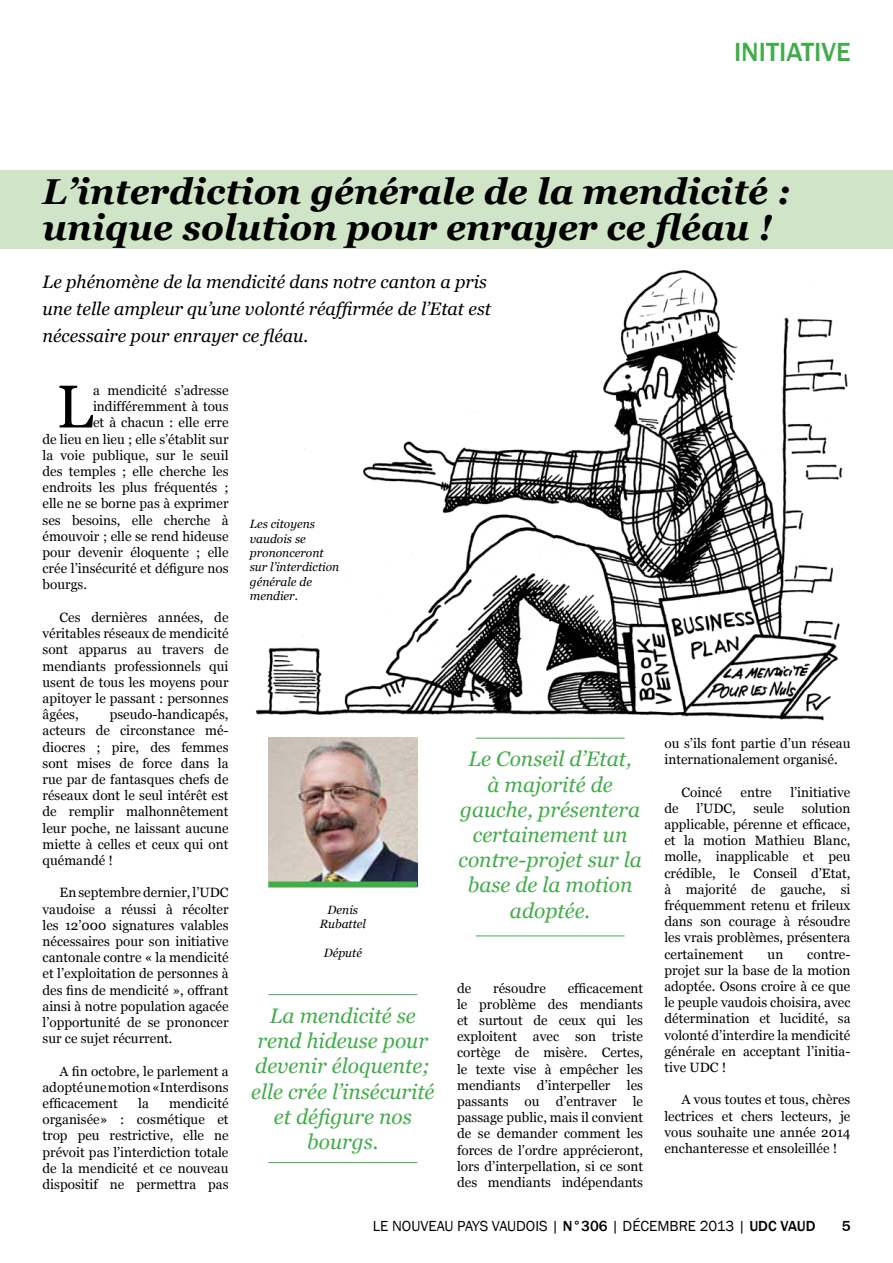
<style>
.page{position:relative;width:893px;height:1263px;background:#fff}
.page>*{position:absolute;margin:0;border:0;box-sizing:border-box;transform-origin:0 0}
.t1{font:60.3px "Georgia";color:#000}
.t2{font:italic 700 36px/36px "Georgia";color:#000}
.t3{font:500 27px "Franklin Gothic";color:#41ad49}
.t4{font:italic 21px/25.2px "Georgia";color:#41ad49;text-align:center}
.t5{font:italic 18px/27px "Georgia";color:#000}
.t6{font:15px "Franklin Gothic";color:#000}
.t7{font:500 15px "Franklin Gothic";color:#000}
.t8{font:13.5px/16.2px "Georgia";color:#000;text-align:justify}
.t9{font:italic 12px/14.4px "Georgia";color:#000;text-align:center}
.s1{font-weight:500}
</style>
<div class="page">
<img style="left:255px;top:269px;width:593px;height:452px">
<hr style="left:476px;top:738px;width:149px;height:1px;background:#41ad49">
<hr style="left:476px;top:935px;width:149px;height:1px;background:#41ad49">
<div style="left:0;top:170px;width:893px;height:79px;background:#d0e4c8"></div>
<img style="left:268px;top:738px;width:149px;height:143px">
<div style="left:268px;top:881px;width:149px;height:6px;background:#41ad49"></div>
<hr style="left:268px;top:994px;width:149px;height:1px;background:#41ad49">
<hr style="left:268px;top:1162px;width:149px;height:1px;background:#41ad49">
<h3 class="t3" style="left:734px;top:36px;width:12px">INITIATI</h3>
<h3 class="t3" style="left:821px;top:36px;width:28px">VE</h3>
<h2 class="t2" style="left:43px;top:173px;width:749px">L’interdiction générale de la mendicité : unique solution pour enrayer ce fléau !</h2>
<h3 class="t5" style="left:43px;top:268px;width:450px">Le phénomène de la mendicité dans notre canton a pris une telle ampleur qu’une volonté réaffirmée de l’Etat est nécessaire pour enrayer ce fléau.</h3>
<h1 class="t1" style="left:57px;top:370px;width:38px">L</h1>
<p class="t8" style="left:93px;top:383px;width:137px">a mendicité s’adresse</p>
<p class="t8" style="left:93px;top:399px;width:137px">indifféremment à tous</p>
<p class="t8" style="left:93px;top:415px;width:137px">et à chacun : elle erre</p>
<p class="t8" style="left:43px;top:431px;width:188px">de lieu en lieu ; elle s’établit sur</p>
<p class="t8" style="left:43px;top:447px;width:188px">la voie publique, sur le seuil</p>
<p class="t8" style="left:43px;top:464px;width:188px">des temples ; elle cherche les</p>
<p class="t8" style="left:43px;top:480px;width:188px">endroits les plus fréquentés ;</p>
<p class="t8" style="left:43px;top:496px;width:188px">elle ne se borne pas à exprimer</p>
<p class="t8" style="left:43px;top:512px;width:188px">ses besoins, elle cherche à</p>
<p class="t8" style="left:43px;top:528px;width:188px">émouvoir ; elle se rend hideuse</p>
<p class="t8" style="left:43px;top:545px;width:188px">pour devenir éloquente ; elle</p>
<p class="t8" style="left:43px;top:561px;width:188px">crée l’insécurité et défigure nos</p>
<p class="t8" style="left:43px;top:577px;width:46px">bourgs.</p>
<p class="t8" style="left:43px;top:609px;width:188px;text-indent:17px">Ces dernières années, de véritables réseaux de mendicité sont apparus au travers de mendiants professionnels qui usent de tous les moyens pour apitoyer le passant : personnes âgées,</p>
<p class="t8" style="left:43px;top:707px;width:188px;text-indent:67px">pseudo-handicapés, acteurs de circonstance mé&shy;diocres ; pire, des femmes sont mises de force dans la rue par de fantasques chefs de réseaux dont le seul intérêt est de remplir malhonnêtement leur poche, ne laissant aucune miette à celles et ceux qui ont quémandé !</p>
<p class="t8" style="left:43px;top:885px;width:188px;text-indent:17px">En septembre dernier, l’UDC vaudoise a réussi à récolter les 12’000 signatures valables nécessaires pour son initiative cantonale contre « la mendicité et l’exploitation de personnes à des fins de mendicité », offrant ainsi à notre population agacée l’opportunité de se prononcer sur ce sujet récurrent.</p>
<p class="t8" style="left:43px;top:1063px;width:188px;text-indent:17px">A fin octobre, le parlement a adopté une motion «Interdisons efficacement</p>
<p class="t8" style="left:43px;top:1095px;width:188px;text-indent:127px">mendicité organisée» : cosmétique et trop peu restrictive, elle ne prévoit pas l’interdiction totale de la mendicité et ce nouveau dispositif ne permettra pas</p>
<p class="t8" style="left:138px;top:1095px;width:12px">la</p>
<p class="t9" style="left:250px;top:517px;width:91px;text-align:left">Les citoyens vaudois se prononceront sur l’interdiction générale de mendier.</p>
<p class="t9" style="left:320px;top:902px;width:48px">Denis<br>Rubattel</p>
<p class="t9" style="left:324px;top:946px;width:40px">Député</p>
<h3 class="t4" style="left:251px;top:1003px;width:185px">La mendicité se rend hideuse pour devenir éloquente; elle crée l’insécurité et défigure nos bourgs.</h3>
<h3 class="t4" style="left:458px;top:747px;width:185px">Le Conseil d’Etat,<br>à majorité de gauche, présentera certainement un contre-projet sur la base de la motion adoptée.</h3>
<p class="t8" style="left:457px;top:980px;width:188px;text-indent:111px">efficacement le problème des mendiants et surtout de ceux qui les exploitent avec son triste cortège de misère. Certes, le texte vise à empêcher les mendiants d’interpeller les passants ou d’entraver le passage public, mais il convient de se demander comment les forces de l’ordre apprécieront, lors d’interpellation, si ce sont des mendiants indépendants</p>
<p class="t8" style="left:457px;top:980px;width:16px">de</p>
<p class="t8" style="left:493px;top:980px;width:54px">résoudre</p>
<p class="t8" style="left:664px;top:735px;width:188px">ou s’ils font partie d’un réseau internationalement organisé.</p>
<p class="t8" style="left:681px;top:784px;width:42px">Coincé</p>
<p class="t8" style="left:740px;top:784px;width:33px">entre</p>
<p class="t8" style="left:790px;top:784px;width:62px">l’initiative</p>
<p class="t8" style="left:664px;top:800px;width:16px">de</p>
<p class="t8" style="left:696px;top:800px;width:41px">l’UDC,</p>
<p class="t8" style="left:754px;top:800px;width:32px">seule</p>
<p class="t8" style="left:664px;top:800px;width:188px;text-indent:137px">solution applicable, pérenne et efficace, et la motion Mathieu Blanc, molle, inapplicable et peu crédible, le Conseil d’Etat, à majorité de gauche, si fréquemment retenu et frileux dans son courage à résoudre les vrais problèmes, présentera certainement</p>
<p class="t8" style="left:664px;top:946px;width:188px;text-indent:143px">contre&shy;projet sur la base de la motion adoptée. Osons croire à ce que le peuple vaudois choisira, avec détermination et lucidité, sa volonté d’interdire la mendicité générale en acceptant l’initia&shy;tive UDC !</p>
<p class="t8" style="left:664px;top:1092px;width:188px;text-indent:17px">A vous toutes et tous, chères lectrices et chers lecteurs, je vous souhaite une année 2014 enchanteresse et ensoleillée !</p>
<p class="t8" style="left:768px;top:946px;width:17px">un</p>
<p class="t6" style="left:373px;top:1217px;width:444px">LE NOUVEAU PAYS VAUDOIS | <span class="s1">N°306</span> | DÉCEMBRE 2013 | <span class="s1">UDC VAUD</span></p>
<p class="t7" style="left:842px;top:1217px;width:10px">5</p>
</div>
